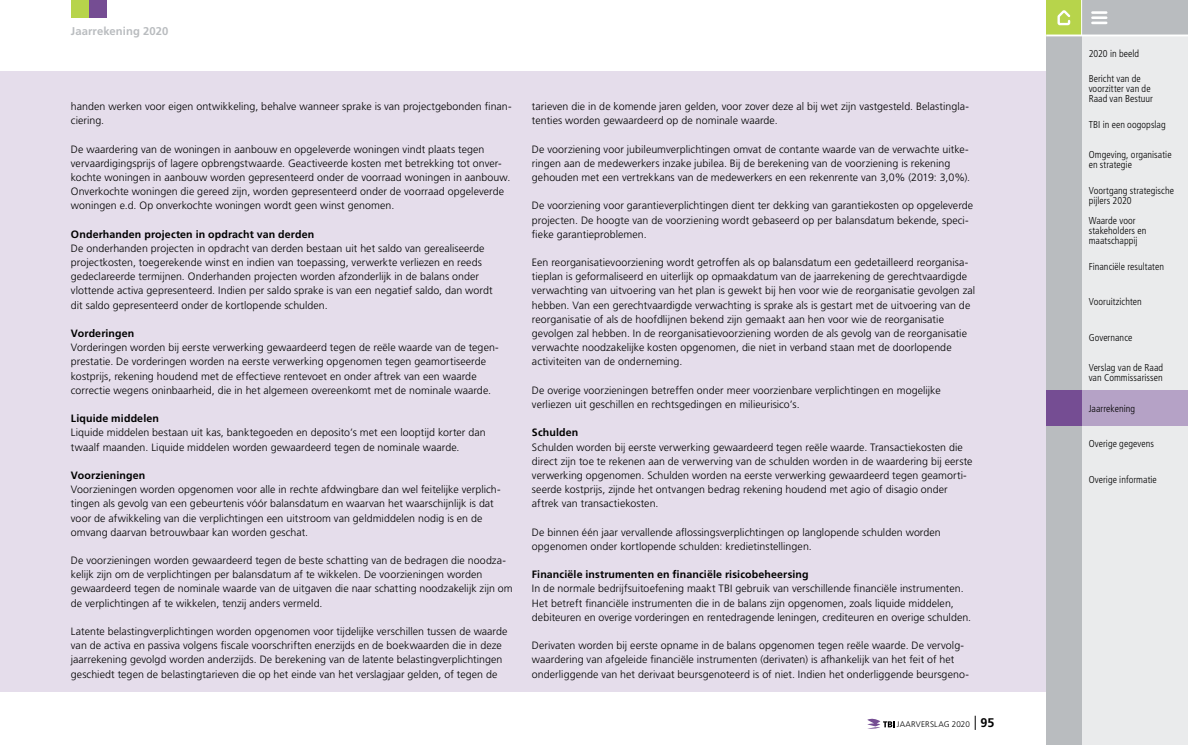
<style>
.page{position:relative;width:1188px;height:745px;background:#fff}
.page>*{position:absolute;margin:0;border:0;box-sizing:border-box;transform-origin:0 0}
.t1{font:700 11.25px "Frutiger LT Std";letter-spacing:.01em;color:#b9bcbf}
.t2{font:300 10.62px/14.1px "Frutiger LT Std";letter-spacing:.005em;color:#000}
.t3{font:700 10.62px "Frutiger LT Std";letter-spacing:.01em;color:#000}
.t4{font:300 condensed 10px/10px "Frutiger LT Std";letter-spacing:.005em;color:#000}
.t5{font:300 8.12px "Frutiger LT Std";letter-spacing:.01em;color:#000}
.s1{font-weight:700;font-size:12.5px}
</style>
<div class="page">
<div style="left:0;top:71px;width:1045px;height:620px;background:#e5ddeb"></div>
<div style="left:71px;top:0;width:18px;height:18px;background:#b7d44b"></div>
<div style="left:89px;top:0;width:17px;height:18px;background:#754d93"></div>
<svg style="left:974px;top:715px;width:1px;height:14px"></svg>
<svg style="left:867px;top:718px;width:27px;height:10px"></svg>
<div style="left:1045px;top:35px;width:142px;height:709px;background:#eaebec"></div>
<div style="left:1045px;top:35px;width:36px;height:709px;background:#b9bcbf"></div>
<div style="left:1081px;top:0;width:35px;height:35px;background:#b9bcbf"></div>
<svg style="left:1092px;top:11px;width:13px;height:13px"></svg>
<div style="left:1045px;top:0;width:36px;height:35px;background:#b7d44b"></div>
<svg style="left:1057px;top:10px;width:14px;height:16px"></svg>
<div style="left:1116px;top:0;width:71px;height:35px;background:#b9bcbf"></div>
<hr style="left:1080px;top:0;width:1px;height:36px;background:#fff">
<hr style="left:1045px;top:34px;width:142px;height:2px;background:#fff">
<div style="left:1081px;top:390px;width:106px;height:35px;background:#b5a2c6"></div>
<div style="left:1045px;top:390px;width:36px;height:35px;background:#754d93"></div>
<p class="t1" style="left:71px;top:25px;width:99px">Jaarrekening 2020</p>
<p class="t2" style="left:71px;top:99px;width:442px">handen werken voor eigen ontwikkeling, behalve wanneer sprake is van projectgebonden finan&shy;ciering.</p>
<p class="t2" style="left:71px;top:142px;width:441px">De waardering van de woningen in aanbouw en opgeleverde woningen vindt plaats tegen vervaardigingsprijs of lagere opbrengstwaarde. Geactiveerde kosten met betrekking tot onver&shy;kochte woningen in aanbouw worden gepresenteerd onder de voorraad woningen in aanbouw.<br>Onverkochte woningen die gereed zijn, worden gepresenteerd onder de voorraad opgeleverde woningen e.d. Op onverkochte woningen wordt geen winst genomen.</p>
<p class="t3" style="left:71px;top:227px;width:245px">Onderhanden projecten in opdracht van derden</p>
<p class="t2" style="left:71px;top:241px;width:423px">De onderhanden projecten in opdracht van derden bestaan uit het saldo van gerealiseerde projectkosten, toegerekende winst en indien van toepassing, verwerkte verliezen en reeds gedeclareerde termijnen. Onderhanden projecten worden afzonderlijk in de balans onder vlottende activa gepresenteerd. Indien per saldo sprake is van een negatief saldo, dan wordt dit saldo gepresenteerd onder de kortlopende schulden.</p>
<p class="t3" style="left:71px;top:327px;width:65px">Vorderingen</p>
<p class="t2" style="left:71px;top:340px;width:429px">Vorderingen worden bij eerste verwerking gewaardeerd tegen de reële waarde van de tegen&shy;prestatie. De vorderingen worden na eerste verwerking opgenomen tegen geamortiseerde kostprijs, rekening houdend met de effectieve rentevoet en onder aftrek van een waarde correctie wegens oninbaarheid, die in het algemeen overeenkomt met de nominale waarde.</p>
<p class="t3" style="left:71px;top:412px;width:90px">Liquide middelen</p>
<p class="t2" style="left:71px;top:425px;width:416px">Liquide middelen bestaan uit kas, banktegoeden en deposito’s met een looptijd korter dan twaalf maanden. Liquide middelen worden gewaardeerd tegen de nominale waarde.</p>
<p class="t3" style="left:71px;top:468px;width:76px">Voorzieningen</p>
<p class="t2" style="left:71px;top:482px;width:431px">Voorzieningen worden opgenomen voor alle in rechte afdwingbare dan wel feitelijke verplich&shy;tingen als gevolg van een gebeurtenis vóór balansdatum en waarvan het waarschijnlijk is dat voor de afwikkeling van die verplichtingen een uitstroom van geldmiddelen nodig is en de omvang daarvan betrouwbaar kan worden geschat.</p>
<p class="t2" style="left:71px;top:553px;width:443px">De voorzieningen worden gewaardeerd tegen de beste schatting van de bedragen die noodza&shy;kelijk zijn om de verplichtingen per balansdatum af te wikkelen. De voorzieningen worden gewaardeerd tegen de nominale waarde van de uitgaven die naar schatting noodzakelijk zijn om de verplichtingen af te wikkelen, tenzij anders vermeld.</p>
<p class="t2" style="left:71px;top:624px;width:438px">Latente belastingverplichtingen worden opgenomen voor tijdelijke verschillen tussen de waarde van de activa en passiva volgens fiscale voorschriften enerzijds en de boekwaarden die in deze jaarrekening gevolgd worden anderzijds. De berekening van de latente belastingverplichtingen geschiedt tegen de belastingtarieven die op het einde van het verslagjaar gelden, of tegen de</p>
<p class="t2" style="left:531px;top:99px;width:438px">tarieven die in de komende jaren gelden, voor zover deze al bij wet zijn vastgesteld. Belastingla&shy;tenties worden gewaardeerd op de nominale waarde.</p>
<p class="t2" style="left:531px;top:142px;width:439px">De voorziening voor jubileumverplichtingen omvat de contante waarde van de verwachte uitke&shy;ringen aan de medewerkers inzake jubilea. Bij de berekening van de voorziening is rekening gehouden met een vertrekkans van de medewerkers en een rekenrente van 3,0% (2019: 3,0%).</p>
<p class="t2" style="left:531px;top:198px;width:442px">De voorziening voor garantieverplichtingen dient ter dekking van garantiekosten op opgeleverde projecten. De hoogte van de voorziening wordt gebaseerd op per balansdatum bekende, speci&shy;fieke garantieproblemen.</p>
<p class="t2" style="left:531px;top:255px;width:444px">Een reorganisatievoorziening wordt getroffen als op balansdatum een gedetailleerd reorganisa&shy;tieplan is geformaliseerd en uiterlijk op opmaakdatum van de jaarrekening de gerechtvaardigde verwachting van uitvoering van het plan is gewekt bij hen voor wie de reorganisatie gevolgen zal hebben. Van een gerechtvaardigde verwachting is sprake als is gestart met de uitvoering van de reorganisatie of als de hoofdlijnen bekend zijn gemaakt aan hen voor wie de reorganisatie gevolgen zal hebben. In de reorganisatievoorziening worden de als gevolg van de reorganisatie verwachte noodzakelijke kosten opgenomen, die niet in verband staan met de doorlopende activiteiten van de onderneming.</p>
<p class="t2" style="left:531px;top:383px;width:410px">De overige voorzieningen betreffen onder meer voorzienbare verplichtingen en mogelijke verliezen uit geschillen en rechtsgedingen en milieurisico’s.</p>
<p class="t3" style="left:531px;top:426px;width:48px">Schulden</p>
<p class="t2" style="left:531px;top:439px;width:442px">Schulden worden bij eerste verwerking gewaardeerd tegen reële waarde. Transactiekosten die direct zijn toe te rekenen aan de verwerving van de schulden worden in de waardering bij eerste verwerking opgenomen. Schulden worden na eerste verwerking gewaardeerd tegen geamorti&shy;seerde kostprijs, zijnde het ontvangen bedrag rekening houdend met agio of disagio onder aftrek van transactiekosten.</p>
<p class="t2" style="left:531px;top:524px;width:410px">De binnen één jaar vervallende aflossingsverplichtingen op langlopende schulden worden opgenomen onder kortlopende schulden: kredietinstellingen.</p>
<p class="t3" style="left:531px;top:568px;width:278px">Financiële instrumenten en financiële risicobeheersing</p>
<p class="t2" style="left:531px;top:581px;width:440px">In de normale bedrijfsuitoefening maakt TBI gebruik van verschillende financiële instrumenten.<br>Het betreft financiële instrumenten die in de balans zijn opgenomen, zoals liquide middelen, debiteuren en overige vorderingen en rentedragende leningen, crediteuren en overige schulden.</p>
<p class="t2" style="left:531px;top:638px;width:438px">Derivaten worden bij eerste opname in de balans opgenomen tegen reële waarde. De vervolg&shy;waardering van afgeleide financiële instrumenten (derivaten) is afhankelijk van het feit of het onderliggende van het derivaat beursgenoteerd is of niet. Indien het onderliggende beursgeno-</p>
<p class="t5" style="left:896px;top:719px;width:99px">JAARVERSLAG 2020 <span class="s1">95</span></p>
<p class="t4" style="left:1088px;top:49px;width:52px">2020 in beeld</p>
<p class="t4" style="left:1088px;top:74px;width:66px">Bericht van de voorzitter van de<br>Raad van Bestuur</p>
<p class="t4" style="left:1088px;top:119px;width:78px">TBI in een oogopslag</p>
<p class="t4" style="left:1088px;top:150px;width:84px">Omgeving, organisatie en strategie</p>
<p class="t4" style="left:1088px;top:185px;width:87px">Voortgang strategische pijlers 2020</p>
<p class="t4" style="left:1088px;top:216px;width:59px">Waarde voor stakeholders en maatschappij</p>
<p class="t4" style="left:1088px;top:261px;width:77px">Financiële resultaten</p>
<p class="t4" style="left:1088px;top:297px;width:55px">Vooruitzichten</p>
<p class="t4" style="left:1088px;top:332px;width:45px">Governance</p>
<p class="t4" style="left:1088px;top:362px;width:76px">Verslag van de Raad van Commissarissen</p>
<p class="t4" style="left:1088px;top:403px;width:48px">Jaarrekening</p>
<p class="t4" style="left:1088px;top:438px;width:67px">Overige gegevens</p>
<p class="t4" style="left:1088px;top:474px;width:70px">Overige informatie</p>
</div>
